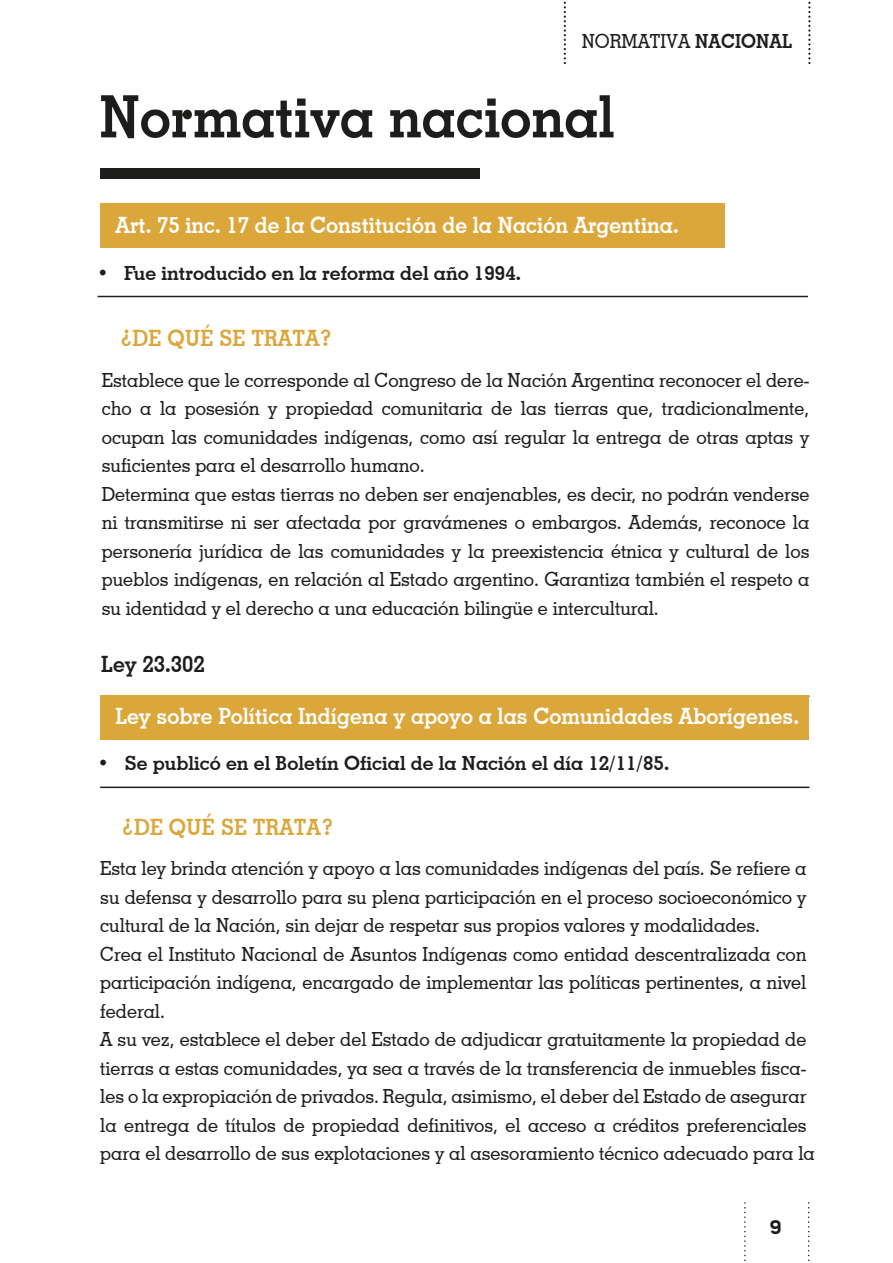
<style>
.page{position:relative;width:893px;height:1263px;background:#fff}
.page>*{position:absolute;margin:0;border:0;box-sizing:border-box;transform-origin:0 0}
.t1{font:700 58.5px "Geometric Slab 703 BT";color:#1d1d1b;scale:.94 1}
.t2{font:700 22.5px "Geometric Slab 703 BT";color:#fff;scale:.94 1}
.t3{font:700 22.5px "Geometric Slab 703 BT";color:#dca73a;scale:.94 1}
.t4{font:700 22.5px "Geometric Slab 703 BT";color:#1d1d1b;scale:.94 1}
.t5{font:500 19.5px/28.5px "Geometric Slab 703 BT";color:#1d1d1b;scale:.94 1}
.t6{font:700 19.5px "Geometric Slab 703 BT";color:#1d1d1b}
.t7{font:19.5px "Uni Sans Bold";color:#1d1d1b}
.s1{font-weight:700}
</style>
<div class="page">
<div style="left:101px;top:696px;width:708px;height:43px;background:#dca73a"></div>
<div style="left:101px;top:205px;width:624px;height:43px;background:#dca73a"></div>
<svg style="left:808px;top:3px;width:2px;height:62px"></svg>
<svg style="left:564px;top:3px;width:2px;height:61px"></svg>
<svg style="left:808px;top:1203px;width:1px;height:58px"></svg>
<svg style="left:744px;top:1203px;width:2px;height:58px"></svg>
<div style="left:100px;top:169px;width:379px;height:10px;background:#1d1d1b"></div>
<hr style="left:98px;top:296px;width:710px;height:1px;background:#1d1d1b">
<hr style="left:100px;top:695px;width:709px;height:2px;background:#1d1d1b">
<hr style="left:100px;top:786px;width:709px;height:2px;background:#1d1d1b">
<div style="left:101px;top:695px;width:708px;height:43px;background:#dca73a"></div>
<div style="left:101px;top:204px;width:624px;height:43px;background:#dca73a"></div>
<p class="t5" style="left:582px;top:27px;width:225px">NORMATIVA <span class="s1">NACIONAL</span></p>
<h1 class="t1" style="left:100px;top:81px;width:549px">Normativa nacional</h1>
<p class="t2" style="left:116px;top:213px;width:601px">Art. 75 inc. 17 de la Constitución de la Nación Argentina.</p>
<p class="t6" style="left:97px;top:261px;width:425px">• Fue introducido en la reforma del año 1994.</p>
<p class="t3" style="left:120px;top:324px;width:227px">¿DE QUÉ SE TRATA?</p>
<p class="t5" style="left:102px;top:365px;width:754px">Establece que le corresponde al Congreso de la Nación Argentina reconocer el dere&shy;cho a la posesión y propiedad comunitaria de las tierras que, tradicionalmente, ocupan las comunidades indígenas, como así regular la entrega de otras aptas y suficientes para el desarrollo humano.<br>Determina que estas tierras no deben ser enajenables, es decir, no podrán venderse ni transmitirse ni ser afectada por gravámenes o embargos. Además, reconoce la personería jurídica de las comunidades y la preexistencia étnica y cultural de los pueblos indígenas, en relación al Estado argentino. Garantiza también el respeto a su identidad y el derecho a una educación bilingüe e intercultural.</p>
<p class="t4" style="left:101px;top:651px;width:112px">Ley 23.302</p>
<p class="t2" style="left:115px;top:703px;width:729px">Ley sobre Política Indígena y apoyo a las Comunidades Aborígenes.</p>
<p class="t6" style="left:98px;top:751px;width:573px">• Se publicó en el Boletín Oficial de la Nación el día 12/11/85.</p>
<p class="t3" style="left:122px;top:813px;width:227px">¿DE QUÉ SE TRATA?</p>
<p class="t5" style="left:100px;top:854px;width:762px">Esta ley brinda atención y apoyo a las comunidades indígenas del país. Se refiere a su defensa y desarrollo para su plena participación en el proceso socioeconómico y cultural de la Nación, sin dejar de respetar sus propios valores y modalidades.<br>Crea el Instituto Nacional de Asuntos Indígenas como entidad descentralizada con participación indígena, encargado de implementar las políticas pertinentes, a nivel federal.<br>A su vez, establece el deber del Estado de adjudicar gratuitamente la propiedad de tierras a estas comunidades, ya sea a través de la transferencia de inmuebles fisca&shy;les o la expropiación de privados. Regula, asimismo, el deber del Estado de asegurar la entrega de títulos de propiedad definitivos, el acceso a créditos preferenciales para el desarrollo de sus explotaciones y al asesoramiento técnico adecuado para la</p>
<p class="t7" style="left:770px;top:1215px;width:13px">9</p>
</div>
